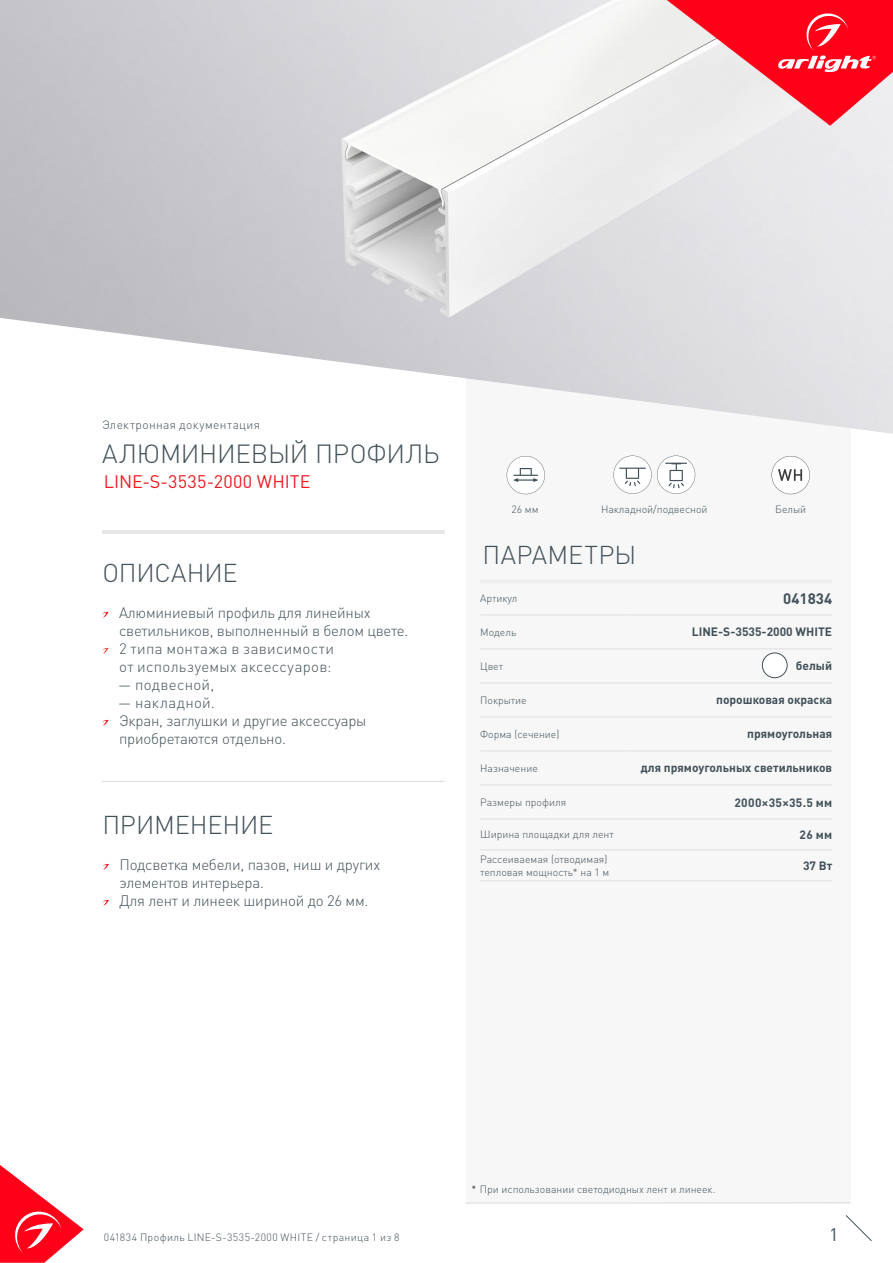
<style>
.page{position:relative;width:893px;height:1263px;background:#fff}
.page>*{position:absolute;margin:0;border:0;box-sizing:border-box;transform-origin:0 0}
.t1{font:300 25.95px "DIN Pro";letter-spacing:-.01em;color:#425159}
.t2{font:300 25.5px "DIN Pro";letter-spacing:-.005em;color:#425159}
.t3{font:300 25.5px "DIN Pro";letter-spacing:.015em;color:#425159}
.t4{font:18px "DIN Pro";letter-spacing:.01em;color:#ee1d23}
.t5{font:18px "DIN Pro";color:#425159}
.t6{font:300 15px/18px "DIN Pro";letter-spacing:-.015em;color:#425159}
.t7{font:300 15px/18px "DIN Pro";letter-spacing:.02em;color:#425159}
.t8{font:700 15px "DIN Pro";color:#425159}
.t9{font:700 12px "DIN Pro";color:#425159}
.t10{font:300 12px "DIN Pro";letter-spacing:.03em;color:#425159}
.t11{font:700 12px "DIN Pro";letter-spacing:.025em;color:#425159}
.t12{font:300 10.5px/12.6px "DIN Pro";color:#425159}
.t13{font:300 10.5px "DIN Pro";letter-spacing:.04em;color:#425159}
.s1{color:#231f20}
</style>
<div class="page">
<svg style="left:0;top:1165px;width:84px;height:98px"></svg>
<svg style="left:845px;top:1215px;width:27px;height:26px"></svg>
<div style="left:466px;top:250px;width:384px;height:953px;background:#f7f7f8"></div>
<img style="left:0;top:0;width:893px;height:434px">
<svg style="left:772px;top:456px;width:38px;height:38px"></svg>
<hr style="left:480px;top:579px;width:148px;height:4px;background:#eeeeef">
<hr style="left:628px;top:579px;width:204px;height:4px;background:#eeeeef">
<hr style="left:480px;top:614px;width:148px;height:1px;background:#e6e7e9">
<hr style="left:628px;top:614px;width:204px;height:1px;background:#e6e7e9">
<hr style="left:480px;top:648px;width:148px;height:2px;background:#e6e7e9">
<hr style="left:628px;top:648px;width:204px;height:2px;background:#e6e7e9">
<hr style="left:480px;top:682px;width:148px;height:2px;background:#e6e7e9">
<hr style="left:628px;top:682px;width:204px;height:2px;background:#e6e7e9">
<hr style="left:480px;top:716px;width:148px;height:2px;background:#e6e7e9">
<hr style="left:628px;top:716px;width:204px;height:2px;background:#e6e7e9">
<hr style="left:480px;top:750px;width:148px;height:2px;background:#e6e7e9">
<hr style="left:628px;top:750px;width:204px;height:2px;background:#e6e7e9">
<hr style="left:480px;top:784px;width:148px;height:2px;background:#e6e7e9">
<hr style="left:628px;top:784px;width:204px;height:2px;background:#e6e7e9">
<hr style="left:480px;top:818px;width:148px;height:2px;background:#e6e7e9">
<hr style="left:628px;top:818px;width:204px;height:2px;background:#e6e7e9">
<hr style="left:480px;top:849px;width:148px;height:2px;background:#e6e7e9">
<hr style="left:628px;top:849px;width:204px;height:2px;background:#e6e7e9">
<hr style="left:480px;top:880px;width:148px;height:1px;background:#e6e7e9">
<hr style="left:628px;top:880px;width:204px;height:1px;background:#e6e7e9">
<hr style="left:466px;top:1202px;width:384px;height:1px;background:#dcdddf">
<svg style="left:667px;top:0;width:226px;height:126px;background:#f66b79"></svg>
<svg style="left:102px;top:864px;width:7px;height:6px"></svg>
<svg style="left:102px;top:900px;width:7px;height:6px"></svg>
<hr style="left:102px;top:781px;width:343px;height:1px;background:#dcdddf">
<div style="left:762px;top:653px;width:25px;height:25px;background:#fff;border-radius:50%"></div>
<div style="left:762px;top:652px;width:25px;height:26px;border:1px solid #425159;border-radius:50%"></div>
<svg style="left:507px;top:456px;width:38px;height:38px"></svg>
<svg style="left:613px;top:456px;width:82px;height:38px"></svg>
<svg style="left:102px;top:612px;width:7px;height:6px"></svg>
<svg style="left:102px;top:648px;width:7px;height:6px"></svg>
<svg style="left:102px;top:720px;width:7px;height:6px"></svg>
<hr style="left:102px;top:530px;width:342px;height:3px;background:#e6e7e9">
<p class="t10" style="left:102px;top:417px;width:160px">Электронная документация</p>
<p class="t1" style="left:102px;top:436px;width:339px">АЛЮМИНИЕВЫЙ ПРОФИЛЬ</p>
<p class="t4" style="left:104px;top:470px;width:208px">LINE-S-3535-2000 WHITE</p>
<p class="t2" style="left:102px;top:555px;width:137px">ОПИСАНИЕ</p>
<p class="t6" style="left:119px;top:602px;width:291px">Алюминиевый профиль для линейных светильников, выполненный в белом цвете.</p>
<p class="t7" style="left:119px;top:638px;width:217px">2 типа монтажа в зависимости от используемых аксессуаров:</p>
<p class="t7" style="left:118px;top:674px;width:97px">— подвесной,</p>
<p class="t7" style="left:118px;top:692px;width:98px">— накладной.</p>
<p class="t6" style="left:119px;top:710px;width:249px">Экран, заглушки и другие аксессуары приобретаются отдельно.</p>
<p class="t2" style="left:102px;top:807px;width:172px">ПРИМЕНЕНИЕ</p>
<p class="t6" style="left:119px;top:854px;width:262px">Подсветка мебели, пазов, ниш и других элементов интерьера.</p>
<p class="t6" style="left:119px;top:890px;width:251px">Для лент и линеек шириной до 26 мм.</p>
<p class="t12" style="left:511px;top:502px;width:29px">26 мм</p>
<p class="t12" style="left:601px;top:502px;width:108px">Накладной/подвесной</p>
<p class="t12" style="left:775px;top:502px;width:33px">Белый</p>
<p class="t3" style="left:483px;top:537px;width:155px">ПАРАМЕТРЫ</p>
<p class="t12" style="left:480px;top:591px;width:39px">Артикул</p>
<p class="t8" style="left:783px;top:588px;width:50px">041834</p>
<p class="t12" style="left:480px;top:625px;width:38px">Модель</p>
<p class="t9" style="left:692px;top:624px;width:142px">LINE-S-3535-2000 WHITE</p>
<p class="t12" style="left:480px;top:659px;width:24px">Цвет</p>
<p class="t9" style="left:796px;top:658px;width:38px">белый</p>
<p class="t12" style="left:480px;top:693px;width:48px">Покрытие</p>
<p class="t9" style="left:716px;top:692px;width:117px">порошковая окраска</p>
<p class="t12" style="left:480px;top:727px;width:81px">Форма (сечение)</p>
<p class="t9" style="left:747px;top:726px;width:86px">прямоугольная</p>
<p class="t12" style="left:480px;top:761px;width:59px">Назначение</p>
<p class="t9" style="left:641px;top:760px;width:193px">для прямоугольных светильников</p>
<p class="t12" style="left:480px;top:795px;width:87px">Размеры профиля</p>
<p class="t11" style="left:734px;top:794px;width:99px">2000×35×35.5 мм</p>
<p class="t12" style="left:480px;top:828px;width:135px">Ширина площадки для лент</p>
<p class="t9" style="left:800px;top:826px;width:34px">26 мм</p>
<p class="t12" style="left:480px;top:852px;width:131px">Рассеиваемая (отводимая) тепловая мощность* на 1 м</p>
<p class="t9" style="left:803px;top:857px;width:31px">37 Вт</p>
<p class="t12" style="left:471px;top:1183px;width:246px"><span class="s1">*</span> При использовании светодиодных лент и линеек.</p>
<p class="t13" style="left:104px;top:1230px;width:297px">041834 Профиль LINE-S-3535-2000 WHITE / страница 1 из 8</p>
<h3 class="t5" style="left:829px;top:1222px;width:11px">1</h3>
</div>
